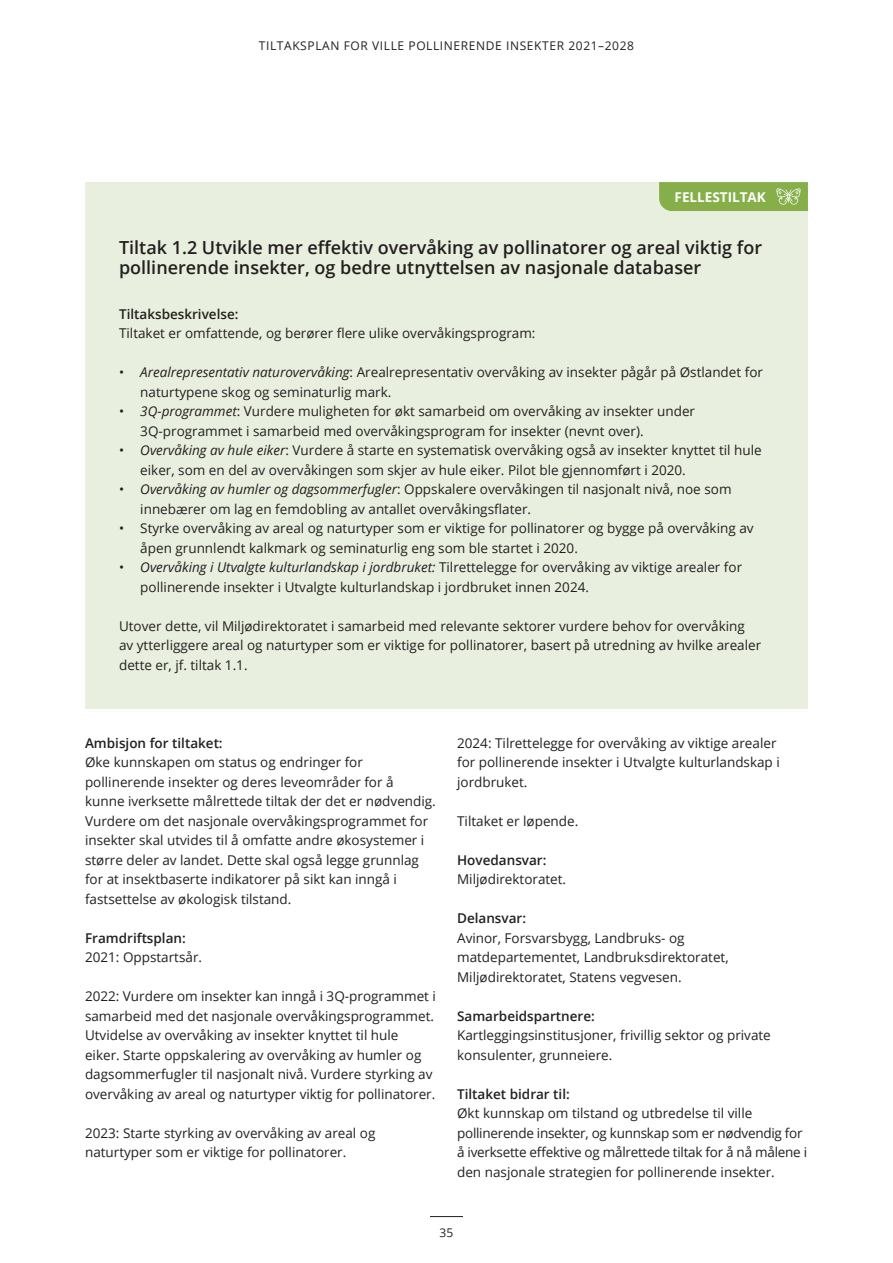
<style>
.page{position:relative;width:893px;height:1263px;background:#fff}
.page>*{position:absolute;margin:0;border:0;box-sizing:border-box;transform-origin:0 0}
.UnOverskrift_2{font:600 18px/19.8px "Open Sans";color:#231f20}
.Normal--start{font:13.5px/19.5px "Open Sans";color:#231f20}
.Normal--start-2{font:13.5px/19.5px "Open Sans";letter-spacing:-.02em;color:#231f20}
.UnOverskrift_3{font:600 13.5px "Open Sans";color:#231f20}
.H1_Tiltaksbeskrivels{font:700 13.5px "Open Sans";color:#fff}
.t1{font:12px "Open Sans";letter-spacing:.05em;color:#231f20}
.s1{font-style:italic}
</style>
<div class="page">
<hr style="left:430px;top:1216px;width:33px;height:1px;background:#231f20">
<div style="left:85px;top:182px;width:723px;height:527px;background:#e9efde"></div>
<svg style="left:659px;top:182px;width:149px;height:29px"></svg>
<p class="t1" style="left:259px;top:38px;width:377px">TILTAKSPLAN FOR VILLE POLLINERENDE INSEKTER 2021–2028</p>
<p class="H1_Tiltaksbeskrivels" style="left:675px;top:188px;width:93px">FELLESTILTAK</p>
<h2 class="UnOverskrift_2" style="left:119px;top:238px;width:645px">Tiltak 1.2 Utvikle mer effektiv overvåking av pollinatorer og areal viktig for pollinerende insekter, og bedre utnyttelsen av nasjonale databaser</h2>
<h3 class="UnOverskrift_3" style="left:119px;top:304px;width:121px">Tiltaksbeskrivelse:</h3>
<p class="Normal--start" style="left:119px;top:323px;width:418px">Tiltaket er omfattende, og berører flere ulike overvåkingsprogram:</p>
<p class="Normal--start" style="left:140px;top:362px;width:624px;text-indent:-21px">• <span class="s1">Arealrepresentativ naturovervåking</span>: Arealrepresentativ overvåking av insekter pågår på Østlandet for naturtypene skog og seminaturlig mark.</p>
<p class="Normal--start" style="left:140px;top:401px;width:556px;text-indent:-21px">• <span class="s1">3Q-programmet</span>: Vurdere muligheten for økt samarbeid om overvåking av insekter under<br>3Q-programmet i samarbeid med overvåkingsprogram for insekter (nevnt over).</p>
<p class="Normal--start" style="left:140px;top:440px;width:623px;text-indent:-21px">• <span class="s1">Overvåking av hule eiker</span>: Vurdere å starte en systematisk overvåking også av insekter knyttet til hule eiker, som en del av overvåkingen som skjer av hule eiker. Pilot ble gjennomført i 2020.</p>
<p class="Normal--start" style="left:140px;top:479px;width:593px;text-indent:-21px">• <span class="s1">Overvåking av humler og dagsommerfugler</span>: Oppskalere overvåkingen til nasjonalt nivå, noe som innebærer om lag en femdobling av antallet overvåkingsflater.</p>
<p class="Normal--start" style="left:140px;top:518px;width:615px;text-indent:-21px">• Styrke overvåking av areal og naturtyper som er viktige for pollinatorer og bygge på overvåking av åpen grunnlendt kalkmark og seminaturlig eng som ble startet i 2020.</p>
<p class="Normal--start" style="left:140px;top:557px;width:603px;text-indent:-21px">• <span class="s1">Overvåking i Utvalgte kulturlandskap i jordbruket:</span> Tilrettelegge for overvåking av viktige arealer for pollinerende insekter i Utvalgte kulturlandskap i jordbruket innen 2024.</p>
<p class="Normal--start" style="left:119px;top:616px;width:644px">Utover dette, vil Miljødirektoratet i samarbeid med relevante sektorer vurdere behov for overvåking av ytterliggere areal og naturtyper som er viktige for pollinatorer, basert på utredning av hvilke arealer dette er, jf. tiltak 1.1.</p>
<h3 class="UnOverskrift_3" style="left:85px;top:733px;width:139px">Ambisjon for tiltaket:</h3>
<p class="Normal--start" style="left:85px;top:752px;width:352px">Øke kunnskapen om status og endringer for pollinerende insekter og deres leveområder for å kunne iverksette målrettede tiltak der det er nødvendig.<br>Vurdere om det nasjonale overvåkingsprogrammet for insekter skal utvides til å omfatte andre økosystemer i større deler av landet. Dette skal også legge grunnlag for at insektbaserte indikatorer på sikt kan inngå i fastsettelse av økologisk tilstand.</p>
<h3 class="UnOverskrift_3" style="left:85px;top:928px;width:102px">Framdriftsplan:</h3>
<p class="Normal--start" style="left:85px;top:947px;width:119px">2021: Oppstartsår.</p>
<p class="Normal--start" style="left:85px;top:986px;width:352px">2022: Vurdere om insekter kan inngå i 3Q-programmet i samarbeid med det nasjonale overvåkingsprogrammet.<br>Utvidelse av overvåking av insekter knyttet til hule eiker. Starte oppskalering av overvåking av humler og dagsommerfugler til nasjonalt nivå. Vurdere styrking av overvåking av areal og naturtyper viktig for pollinatorer.</p>
<p class="Normal--start" style="left:85px;top:1123px;width:292px">2023: Starte styrking av overvåking av areal og naturtyper som er viktige for pollinatorer.</p>
<p class="Normal--start" style="left:457px;top:733px;width:324px">2024: Tilrettelegge for overvåking av viktige arealer for pollinerende insekter i Utvalgte kulturlandskap i jordbruket.</p>
<p class="Normal--start" style="left:457px;top:811px;width:123px">Tiltaket er løpende.</p>
<h3 class="UnOverskrift_3" style="left:457px;top:850px;width:91px">Hovedansvar:</h3>
<p class="Normal--start" style="left:457px;top:869px;width:111px">Miljødirektoratet.</p>
<h3 class="UnOverskrift_3" style="left:457px;top:909px;width:71px">Delansvar:</h3>
<p class="Normal--start" style="left:457px;top:928px;width:273px">Avinor, Forsvarsbygg, Landbruks- og matdepartementet, Landbruksdirektoratet,<br>Miljødirektoratet, Statens vegvesen.</p>
<h3 class="UnOverskrift_3" style="left:457px;top:1006px;width:139px">Samarbeidspartnere:</h3>
<p class="Normal--start" style="left:457px;top:1025px;width:315px">Kartleggingsinstitusjoner, frivillig sektor og private konsulenter, grunneiere.</p>
<h3 class="UnOverskrift_3" style="left:457px;top:1084px;width:114px">Tiltaket bidrar til:</h3>
<p class="Normal--start-2" style="left:457px;top:1103px;width:351px">Økt kunnskap om tilstand og utbredelse til ville pollinerende insekter, og kunnskap som er nødvendig for å iverksette effektive og målrettede tiltak for å nå målene i den nasjonale strategien for pollinerende insekter.</p>
<p class="t1" style="left:440px;top:1225px;width:15px">35</p>
</div>
